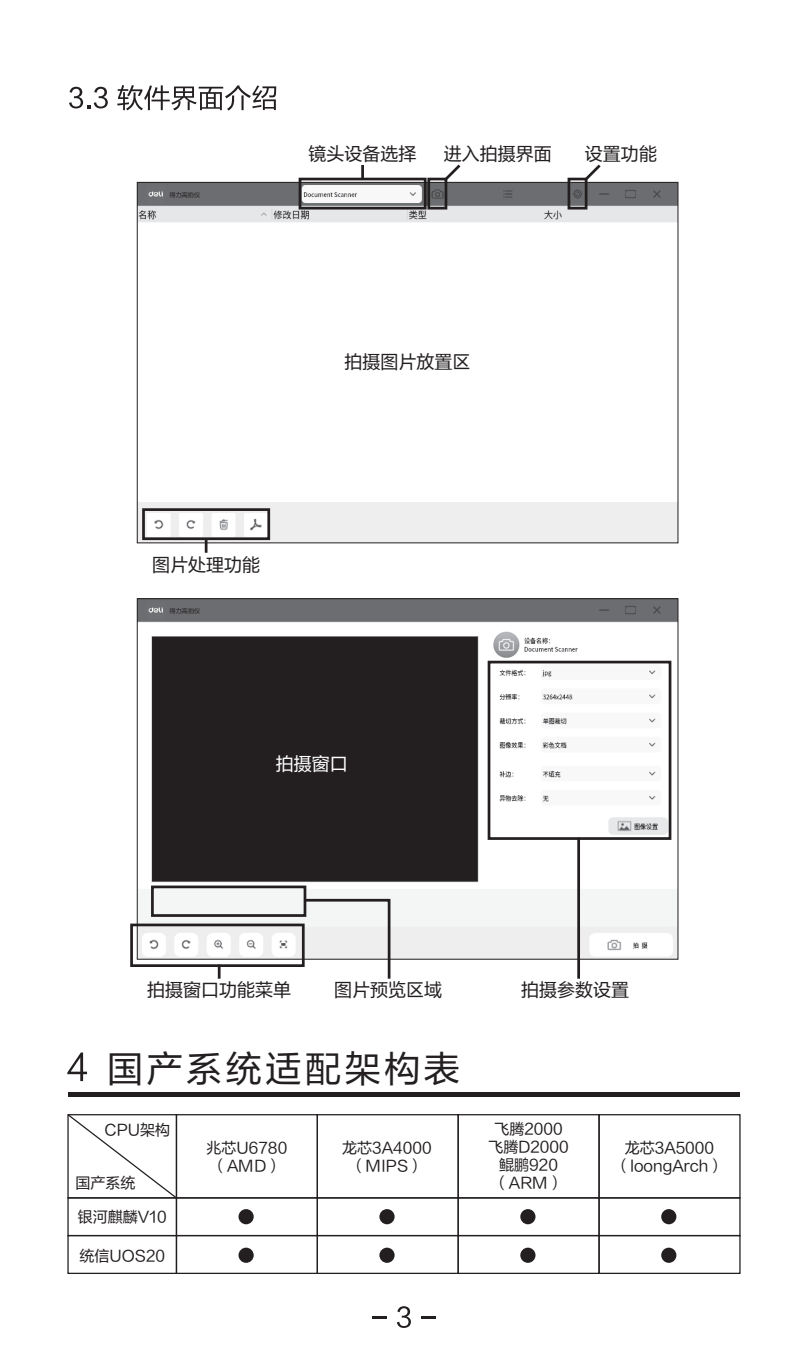
<style>
.page{position:relative;width:808px;height:1361px;background:#fff}
.page>*{position:absolute;margin:0;border:0;box-sizing:border-box;transform-origin:0 0}
.t1{font:36px "FZLTHJW GB1 0";letter-spacing:.1em;color:#231f20}
.t2{font:18px "FZLTHJW GB1 0";color:#231f20}
.t3{font:18px "FZLTHJW GB1 0";color:#fff}
.t4{font:15px/18px "FZLTHJW GB1 0";color:#231f20;text-align:center}
.t5{font:6px "FZLTHJW GB1 0";color:#231f20}
</style>
<div class="page">
<div style="left:68px;top:1092px;width:672px;height:5px;background:#231f20"></div>
<svg style="left:372px;top:1316px;width:15px;height:2px"></svg>
<svg style="left:397px;top:1306px;width:14px;height:22px"></svg>
<svg style="left:421px;top:1316px;width:15px;height:2px"></svg>
<svg style="left:69px;top:87px;width:39px;height:21px"></svg>
<svg style="left:117px;top:85px;width:159px;height:26px"></svg>
<svg style="left:67px;top:1052px;width:20px;height:29px"></svg>
<img style="left:139px;top:184px;width:537px;height:357px">
<div style="left:168px;top:189px;width:27px;height:11px;background:#6c6d70"></div>
<img style="left:139px;top:600px;width:537px;height:357px">
<div style="left:168px;top:605px;width:27px;height:11px;background:#6c6d70"></div>
<div style="left:299px;top:178px;width:128px;height:31px;border:3px solid #231f20"></div>
<div style="left:142px;top:508px;width:128px;height:32px;border:3px solid #231f20"></div>
<hr style="left:361px;top:165px;width:3px;height:14px;background:#231f20">
<svg style="left:205px;top:539px;width:2px;height:14px"></svg>
<hr style="left:218px;top:964px;width:3px;height:14px;background:#231f20">
<div style="left:427px;top:178px;width:20px;height:31px;border:3px solid #231f20"></div>
<div style="left:567px;top:178px;width:20px;height:31px;border:3px solid #231f20"></div>
<svg style="left:442px;top:164px;width:21px;height:19px"></svg>
<svg style="left:582px;top:164px;width:21px;height:19px"></svg>
<div style="left:488px;top:661px;width:183px;height:179px;border:3px solid #231f20"></div>
<div style="left:130px;top:923px;width:175px;height:44px;border:3px solid #231f20"></div>
<div style="left:151px;top:885px;width:155px;height:32px;border:3px solid #231f20"></div>
<svg style="left:301px;top:897px;width:91px;height:82px"></svg>
<hr style="left:577px;top:837px;width:3px;height:141px;background:#231f20">
<div style="left:176px;top:1114px;width:142px;height:84px;border:1px solid #231f20"></div>
<div style="left:317px;top:1114px;width:142px;height:84px;border:1px solid #231f20"></div>
<div style="left:458px;top:1114px;width:142px;height:84px;border:1px solid #231f20"></div>
<div style="left:598px;top:1114px;width:142px;height:84px;border:1px solid #231f20"></div>
<div style="left:176px;top:1197px;width:142px;height:39px;border:1px solid #231f20"></div>
<div style="left:317px;top:1197px;width:142px;height:39px;border:1px solid #231f20"></div>
<div style="left:458px;top:1197px;width:142px;height:39px;border:1px solid #231f20"></div>
<div style="left:598px;top:1197px;width:142px;height:39px;border:1px solid #231f20"></div>
<div style="left:67px;top:1235px;width:110px;height:39px;border:1px solid #231f20"></div>
<div style="left:176px;top:1235px;width:142px;height:39px;border:1px solid #231f20"></div>
<div style="left:317px;top:1235px;width:142px;height:39px;border:1px solid #231f20"></div>
<div style="left:458px;top:1235px;width:142px;height:39px;border:1px solid #231f20"></div>
<div style="left:598px;top:1235px;width:142px;height:39px;border:1px solid #231f20"></div>
<svg style="left:67px;top:1114px;width:111px;height:85px"></svg>
<div style="left:238px;top:1209px;width:16px;height:15px;background:#231f20;border-radius:50%"></div>
<div style="left:379px;top:1209px;width:16px;height:15px;background:#231f20;border-radius:50%"></div>
<div style="left:520px;top:1209px;width:15px;height:15px;background:#231f20;border-radius:50%"></div>
<div style="left:661px;top:1209px;width:15px;height:15px;background:#231f20;border-radius:50%"></div>
<div style="left:238px;top:1247px;width:16px;height:15px;background:#231f20;border-radius:50%"></div>
<div style="left:379px;top:1247px;width:16px;height:15px;background:#231f20;border-radius:50%"></div>
<div style="left:520px;top:1247px;width:15px;height:15px;background:#231f20;border-radius:50%"></div>
<div style="left:661px;top:1247px;width:15px;height:15px;background:#231f20;border-radius:50%"></div>
<p class="t5" style="left:170px;top:191px;width:32px">得力高拍仪</p>
<p class="t2" style="left:309px;top:144px;width:109px">镜头设备选择</p>
<p class="t2" style="left:585px;top:144px;width:73px">设置功能</p>
<p class="t2" style="left:444px;top:144px;width:109px">进入拍摄界面</p>
<p class="t2" style="left:345px;top:352px;width:127px">拍摄图片放置区</p>
<p class="t2" style="left:152px;top:555px;width:109px">图片处理功能</p>
<p class="t5" style="left:170px;top:608px;width:32px">得力高拍仪</p>
<p class="t3" style="left:276px;top:754px;width:73px">拍摄窗口</p>
<p class="t2" style="left:147px;top:980px;width:146px">拍摄窗口功能菜单</p>
<p class="t2" style="left:334px;top:980px;width:109px">图片预览区域</p>
<p class="t2" style="left:521px;top:980px;width:109px">拍摄参数设置</p>
<h1 class="t1" style="left:107px;top:1048px;width:354px">国产系统适配架构表</h1>
<p class="t4" style="left:105px;top:1121px;width:67px">CPU架构</p>
<p class="t4" style="left:75px;top:1174px;width:61px">国产系统</p>
<p class="t4" style="left:78px;top:1208px;width:90px">银河麒麟V10</p>
<p class="t4" style="left:206px;top:1139px;width:82px">兆芯U6780（AMD）</p>
<p class="t4" style="left:342px;top:1139px;width:91px">龙芯3A4000（MIPS）</p>
<p class="t4" style="left:79px;top:1246px;width:87px">统信UOS20</p>
<p class="t4" style="left:488px;top:1120px;width:82px">飞腾2000飞腾D2000鲲鹏920（ARM）</p>
<p class="t4" style="left:616px;top:1139px;width:109px">龙芯3A5000（loongArch）</p>
</div>
